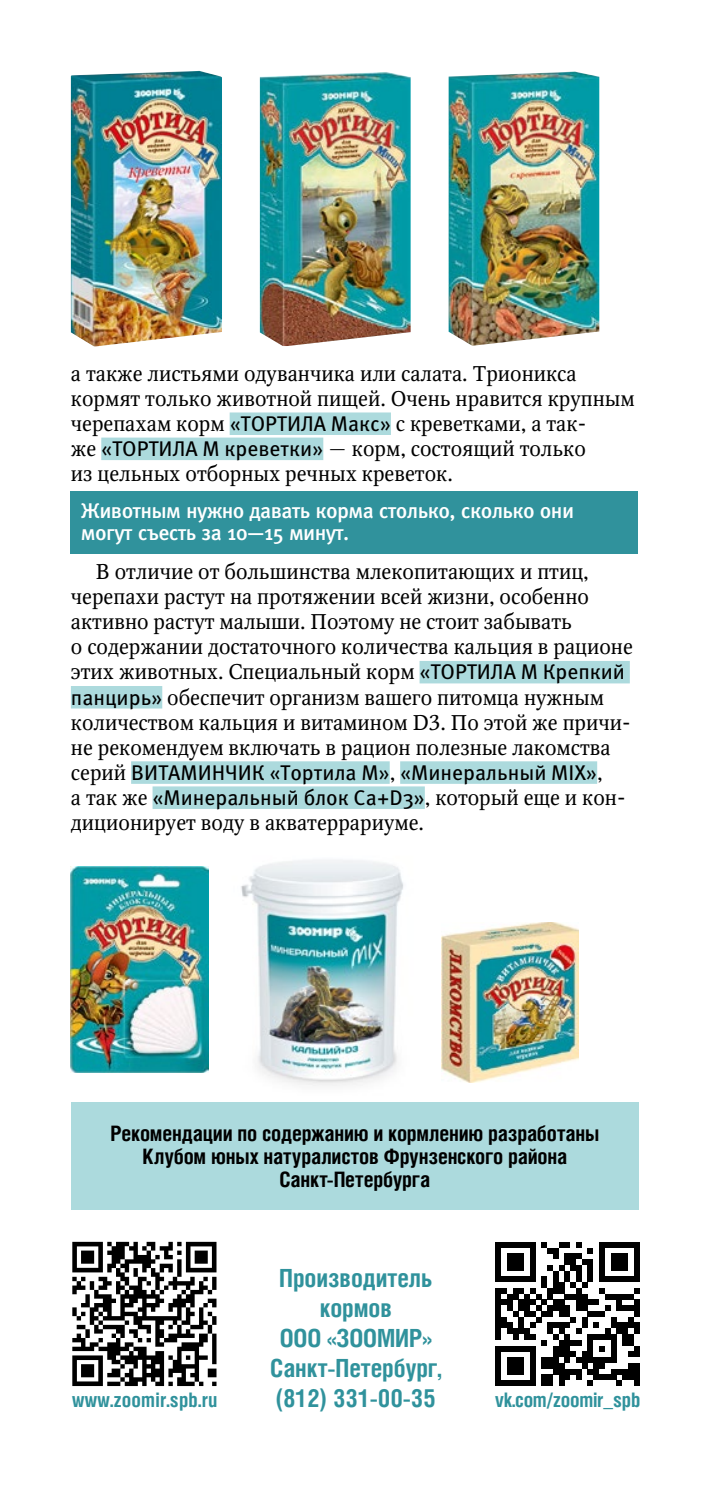
<style>
.page{position:relative;width:709px;height:1489px;background:#fff}
.page>*{position:absolute;margin:0;border:0;box-sizing:border-box;transform-origin:0 0}
.t1{font:700 25px/30px "Helios Cond";letter-spacing:-.005em;color:#30929c;text-align:center}
.t2{font:21.25px/25px "Octava";color:#000}
.t3{font:700 21.25px/23px "Helios Cond";letter-spacing:-.01em;color:#000;text-align:center}
.t4{font:500 21.25px/22.5px "Meta Pro";letter-spacing:-.03em;color:#fff}
.t5{font:21.25px "Meta Pro";color:#000}
.t6{font:700 20px "Helios Cond";color:#30929c}
.s1{font-family:"Meta Pro"}
.s2{font-family:"Octava"}
</style>
<div class="page">
<img style="left:241px;top:860px;width:163px;height:226px">
<img style="left:441px;top:922px;width:138px;height:160px">
<div style="left:230px;top:412px;width:161px;height:23px;background:#acdadd"></div>
<div style="left:101px;top:437px;width:222px;height:23px;background:#acdadd"></div>
<div style="left:71px;top:491px;width:567px;height:63px;background:#30929c"></div>
<div style="left:419px;top:661px;width:211px;height:22px;background:#acdadd"></div>
<div style="left:71px;top:686px;width:91px;height:22px;background:#acdadd"></div>
<div style="left:131px;top:761px;width:259px;height:22px;background:#acdadd"></div>
<div style="left:400px;top:761px;width:197px;height:22px;background:#acdadd"></div>
<div style="left:152px;top:786px;width:273px;height:23px;background:#acdadd"></div>
<img style="left:260px;top:72px;width:150px;height:274px">
<img style="left:71px;top:71px;width:151px;height:275px">
<img style="left:448px;top:72px;width:151px;height:274px">
<img style="left:71px;top:866px;width:138px;height:206px">
<div style="left:71px;top:1102px;width:567px;height:108px;background:#acdadd"></div>
<svg style="left:72px;top:1241px;width:144px;height:144px"></svg>
<svg style="left:495px;top:1242px;width:144px;height:143px"></svg>
<p class="t2" style="left:71px;top:361px;width:565px">а также листьями одуванчика или салата. Трионикса кормят только животной пищей. Очень нравится крупным черепахам корм <span class="s1">«ТОРТИЛА Макс»</span> с креветками, а так-<br>же <span class="s1">«ТОРТИЛА М креветки»</span> — корм, состоящий только<br>из цельных отборных речных креветок.</p>
<p class="t4" style="left:81px;top:499px;width:494px">Животным нужно давать корма столько, сколько они могут съесть за 10—15 минут.</p>
<p class="t2" style="left:71px;top:559px;width:563px;text-indent:25px">В отличие от большинства млекопитающих и птиц, черепахи растут на протяжении всей жизни, особенно активно растут малыши. Поэтому не стоит забывать<br>о содержании достаточного количества кальция в рационе этих животных. Специальный корм <span class="s1">«ТОРТИЛА М Крепкий панцирь»</span> обеспечит организм вашего питомца нужным количеством кальция и витамином D3. По этой же причи&shy;не рекомендуем включать в рацион полезные лакомства</p>
<p class="t5" style="left:71px;top:759px;width:533px"><span class="s2">серий</span> ВИТАМИНЧИК «Тортила М»<span class="s2">,</span> «Минеральный MIX»<span class="s2">,</span></p>
<p class="t2" style="left:71px;top:785px;width:556px">а так же <span class="s1">«Минеральный блок Са+D3»</span>, который еще и кон&shy;диционирует воду в акватеррариуме.</p>
<p class="t3" style="left:110px;top:1121px;width:490px">Рекомендации по содержанию и кормлению разработаны<br>Клубом юных натуралистов Фрунзенского района<br>Санкт‑Петербурга</p>
<p class="t1" style="left:270px;top:1262px;width:173px">Производитель кормов<br>ООО «ЗООМИР»<br>Санкт-Петербург,</p>
<p class="t6" style="left:72px;top:1388px;width:147px">www.zoomir.spb.ru</p>
<p class="t1" style="left:276px;top:1382px;width:162px">(812) 331-00-35</p>
<p class="t6" style="left:495px;top:1388px;width:146px">vk.com/zoomir_spb</p>
</div>
